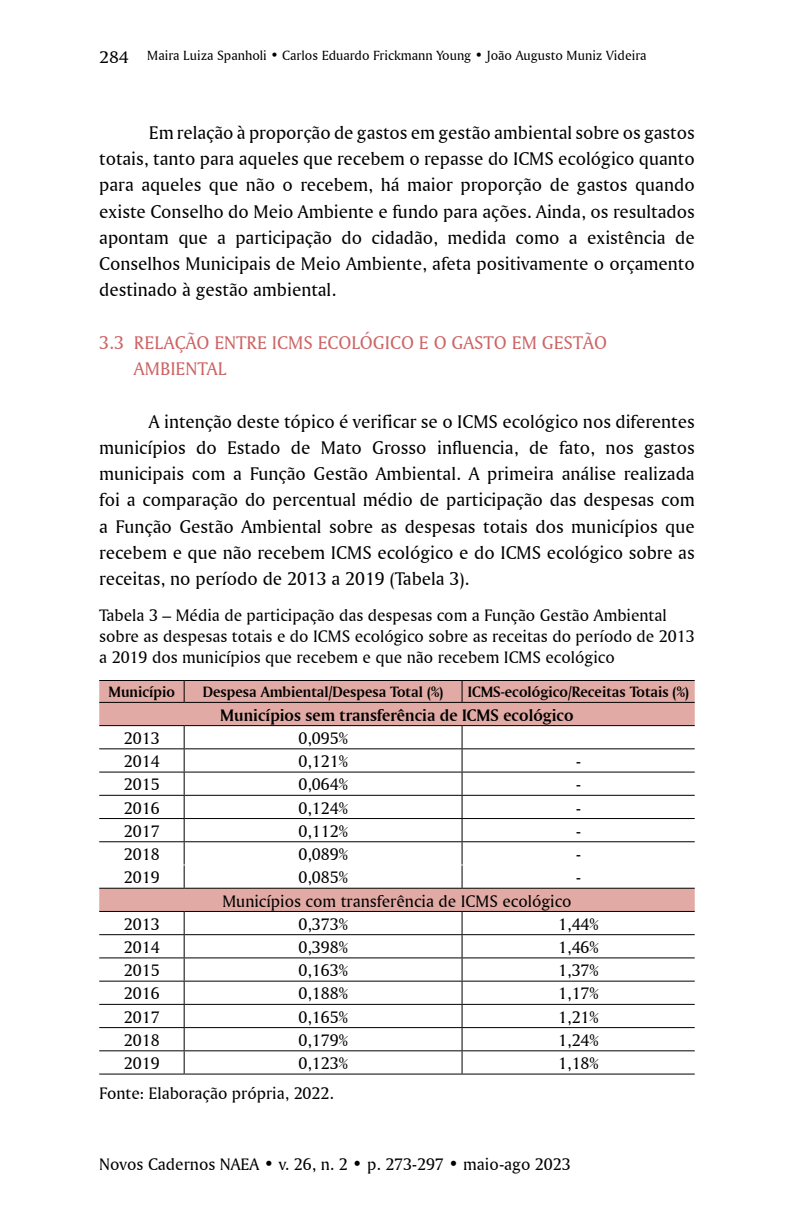
<style>
.page{position:relative;width:794px;height:1216px;background:#fff}
.page>*{position:absolute;margin:0;border:0;box-sizing:border-box;transform-origin:0 0}
.t1{font:19.25px/26.2px "Amerigo BT Roman A";color:#000;text-align:justify}
.t2{font:19.25px/26.2px "Amerigo BT Roman A";color:#cd6465}
.t3{font:17.5px/21px "Amerigo BT Roman A";color:#000}
.t4{font:17.5px "Amerigo BT Bold A";color:#000}
.t5{font:15.75px "Amerigo BT Bold A";color:#000}
.t6{font:14px "Amerigo BT Roman A";color:#000}
.s1{font-size:17.5px}
</style>
<div class="page">
<svg style="left:99px;top:681px;width:595px;height:230px"></svg>
<hr style="left:99px;top:680px;width:85px;height:1px;background:#000">
<hr style="left:184px;top:680px;width:278px;height:1px;background:#000">
<svg style="left:184px;top:681px;width:1px;height:21px"></svg>
<hr style="left:462px;top:680px;width:232px;height:1px;background:#000">
<svg style="left:461px;top:681px;width:1px;height:21px"></svg>
<hr style="left:99px;top:702px;width:85px;height:1px;background:#000">
<hr style="left:184px;top:702px;width:278px;height:1px;background:#000">
<hr style="left:462px;top:702px;width:232px;height:1px;background:#000">
<hr style="left:99px;top:725px;width:85px;height:1px;background:#000">
<hr style="left:184px;top:725px;width:278px;height:1px;background:#000">
<hr style="left:462px;top:725px;width:232px;height:1px;background:#000">
<hr style="left:99px;top:748px;width:85px;height:1px;background:#000">
<hr style="left:184px;top:748px;width:278px;height:1px;background:#000">
<hr style="left:462px;top:748px;width:232px;height:1px;background:#000">
<hr style="left:99px;top:771px;width:85px;height:1px;background:#000">
<hr style="left:184px;top:771px;width:278px;height:1px;background:#000">
<hr style="left:462px;top:771px;width:232px;height:1px;background:#000">
<hr style="left:99px;top:794px;width:85px;height:1px;background:#000">
<hr style="left:184px;top:794px;width:278px;height:1px;background:#000">
<hr style="left:462px;top:794px;width:232px;height:1px;background:#000">
<hr style="left:99px;top:818px;width:85px;height:1px;background:#000">
<hr style="left:184px;top:818px;width:278px;height:1px;background:#000">
<hr style="left:462px;top:818px;width:232px;height:1px;background:#000">
<hr style="left:99px;top:841px;width:85px;height:1px;background:#000">
<hr style="left:184px;top:841px;width:278px;height:1px;background:#000">
<hr style="left:462px;top:841px;width:232px;height:1px;background:#000">
<svg style="left:184px;top:726px;width:1px;height:161px"></svg>
<svg style="left:461px;top:726px;width:1px;height:161px"></svg>
<hr style="left:99px;top:887px;width:85px;height:1px;background:#000">
<hr style="left:184px;top:887px;width:278px;height:1px;background:#000">
<hr style="left:462px;top:887px;width:232px;height:1px;background:#000">
<hr style="left:99px;top:911px;width:85px;height:1px;background:#000">
<hr style="left:184px;top:911px;width:278px;height:1px;background:#000">
<hr style="left:462px;top:911px;width:232px;height:1px;background:#000">
<hr style="left:99px;top:934px;width:85px;height:1px;background:#000">
<hr style="left:184px;top:934px;width:278px;height:1px;background:#000">
<hr style="left:462px;top:934px;width:232px;height:1px;background:#000">
<hr style="left:99px;top:957px;width:85px;height:1px;background:#000">
<hr style="left:184px;top:957px;width:278px;height:1px;background:#000">
<hr style="left:462px;top:957px;width:232px;height:1px;background:#000">
<hr style="left:99px;top:980px;width:85px;height:1px;background:#000">
<hr style="left:184px;top:980px;width:278px;height:1px;background:#000">
<hr style="left:462px;top:980px;width:232px;height:1px;background:#000">
<hr style="left:99px;top:1003px;width:85px;height:1px;background:#000">
<hr style="left:184px;top:1003px;width:278px;height:1px;background:#000">
<hr style="left:462px;top:1003px;width:232px;height:1px;background:#000">
<hr style="left:99px;top:1027px;width:85px;height:1px;background:#000">
<hr style="left:184px;top:1027px;width:278px;height:1px;background:#000">
<hr style="left:462px;top:1027px;width:232px;height:1px;background:#000">
<hr style="left:99px;top:1050px;width:85px;height:1px;background:#000">
<hr style="left:184px;top:1050px;width:278px;height:1px;background:#000">
<svg style="left:184px;top:911px;width:1px;height:162px"></svg>
<hr style="left:462px;top:1050px;width:232px;height:1px;background:#000">
<svg style="left:461px;top:912px;width:1px;height:161px"></svg>
<hr style="left:99px;top:1073px;width:85px;height:1px;background:#000">
<hr style="left:184px;top:1073px;width:278px;height:1px;background:#000">
<hr style="left:462px;top:1073px;width:232px;height:1px;background:#000">
<p class="t6" style="left:99px;top:47px;width:549px"><span class="s1">284</span> Maira Luiza Spanholi • Carlos Eduardo Frickmann Young • João Augusto Muniz Videira</p>
<p class="t1" style="left:99px;top:119px;width:597px;text-indent:50px">Em relação à proporção de gastos em gestão ambiental sobre os gastos totais, tanto para aqueles que recebem o repasse do ICMS ecológico quanto para aqueles que não o recebem, há maior proporção de gastos quando existe Conselho do Meio Ambiente e fundo para ações. Ainda, os resultados apontam que a participação do cidadão, medida como a existência de Conselhos Municipais de Meio Ambiente, afeta positivamente o orçamento destinado à gestão ambiental.</p>
<p class="t2" style="left:134px;top:329px;width:474px;text-indent:-35px">3.3 RELAÇÃO ENTRE ICMS ECOLÓGICO E O GASTO EM GESTÃO<br>AMBIENTAL</p>
<p class="t1" style="left:99px;top:408px;width:597px;text-indent:50px">A intenção deste tópico é verificar se o ICMS ecológico nos diferentes municípios do Estado de Mato Grosso influencia, de fato, nos gastos municipais com a Função Gestão Ambiental. A primeira análise realizada foi a comparação do percentual médio de participação das despesas com a Função Gestão Ambiental sobre as despesas totais dos municípios que recebem e que não recebem ICMS ecológico e do ICMS ecológico sobre as receitas, no período de 2013 a 2019 (Tabela 3).</p>
<p class="t3" style="left:99px;top:604px;width:597px">Tabela 3 – Média de participação das despesas com a Função Gestão Ambiental sobre as despesas totais e do ICMS ecológico sobre as receitas do período de 2013 a 2019 dos municípios que recebem e que não recebem ICMS ecológico</p>
<p class="t5" style="left:108px;top:682px;width:68px">Município</p>
<p class="t5" style="left:203px;top:682px;width:242px">Despesa Ambiental/Despesa Total (%)</p>
<p class="t5" style="left:468px;top:682px;width:223px">ICMS-ecológico/Receitas Totais (%)</p>
<p class="t4" style="left:220px;top:704px;width:355px">Municípios sem transferência de ICMS ecológico</p>
<p class="t3" style="left:124px;top:727px;width:37px">2013</p>
<p class="t3" style="left:298px;top:727px;width:51px">0,095%</p>
<p class="t3" style="left:124px;top:750px;width:37px">2014</p>
<p class="t3" style="left:298px;top:750px;width:51px">0,121%</p>
<p class="t3" style="left:576px;top:750px;width:6px">-</p>
<p class="t3" style="left:124px;top:773px;width:37px">2015</p>
<p class="t3" style="left:298px;top:773px;width:51px">0,064%</p>
<p class="t3" style="left:576px;top:773px;width:6px">-</p>
<p class="t3" style="left:124px;top:797px;width:37px">2016</p>
<p class="t3" style="left:298px;top:797px;width:51px">0,124%</p>
<p class="t3" style="left:576px;top:797px;width:6px">-</p>
<p class="t3" style="left:124px;top:820px;width:37px">2017</p>
<p class="t3" style="left:298px;top:820px;width:51px">0,112%</p>
<p class="t3" style="left:576px;top:820px;width:6px">-</p>
<p class="t3" style="left:124px;top:843px;width:37px">2018</p>
<p class="t3" style="left:298px;top:843px;width:51px">0,089%</p>
<p class="t3" style="left:576px;top:843px;width:6px">-</p>
<p class="t3" style="left:124px;top:866px;width:37px">2019</p>
<p class="t3" style="left:298px;top:866px;width:51px">0,085%</p>
<p class="t3" style="left:576px;top:866px;width:6px">-</p>
<p class="t3" style="left:222px;top:889px;width:351px">Municípios com transferência de ICMS ecológico</p>
<p class="t3" style="left:124px;top:913px;width:37px">2013</p>
<p class="t3" style="left:298px;top:913px;width:51px">0,373%</p>
<p class="t3" style="left:558px;top:913px;width:42px">1,44%</p>
<p class="t3" style="left:124px;top:936px;width:37px">2014</p>
<p class="t3" style="left:298px;top:936px;width:51px">0,398%</p>
<p class="t3" style="left:558px;top:936px;width:42px">1,46%</p>
<p class="t3" style="left:124px;top:959px;width:37px">2015</p>
<p class="t3" style="left:298px;top:959px;width:51px">0,163%</p>
<p class="t3" style="left:558px;top:959px;width:42px">1,37%</p>
<p class="t3" style="left:124px;top:982px;width:37px">2016</p>
<p class="t3" style="left:298px;top:982px;width:51px">0,188%</p>
<p class="t3" style="left:558px;top:982px;width:42px">1,17%</p>
<p class="t3" style="left:124px;top:1006px;width:37px">2017</p>
<p class="t3" style="left:298px;top:1006px;width:51px">0,165%</p>
<p class="t3" style="left:558px;top:1006px;width:42px">1,21%</p>
<p class="t3" style="left:124px;top:1029px;width:37px">2018</p>
<p class="t3" style="left:298px;top:1029px;width:51px">0,179%</p>
<p class="t3" style="left:558px;top:1029px;width:42px">1,24%</p>
<p class="t3" style="left:124px;top:1052px;width:37px">2019</p>
<p class="t3" style="left:298px;top:1052px;width:51px">0,123%</p>
<p class="t3" style="left:558px;top:1052px;width:42px">1,18%</p>
<p class="t3" style="left:99px;top:1081px;width:236px">Fonte: Elaboração própria, 2022.</p>
<p class="t3" style="left:99px;top:1152px;width:473px">Novos Cadernos NAEA • v. 26, n. 2 • p. 273-297 • maio-ago 2023</p>
</div>
